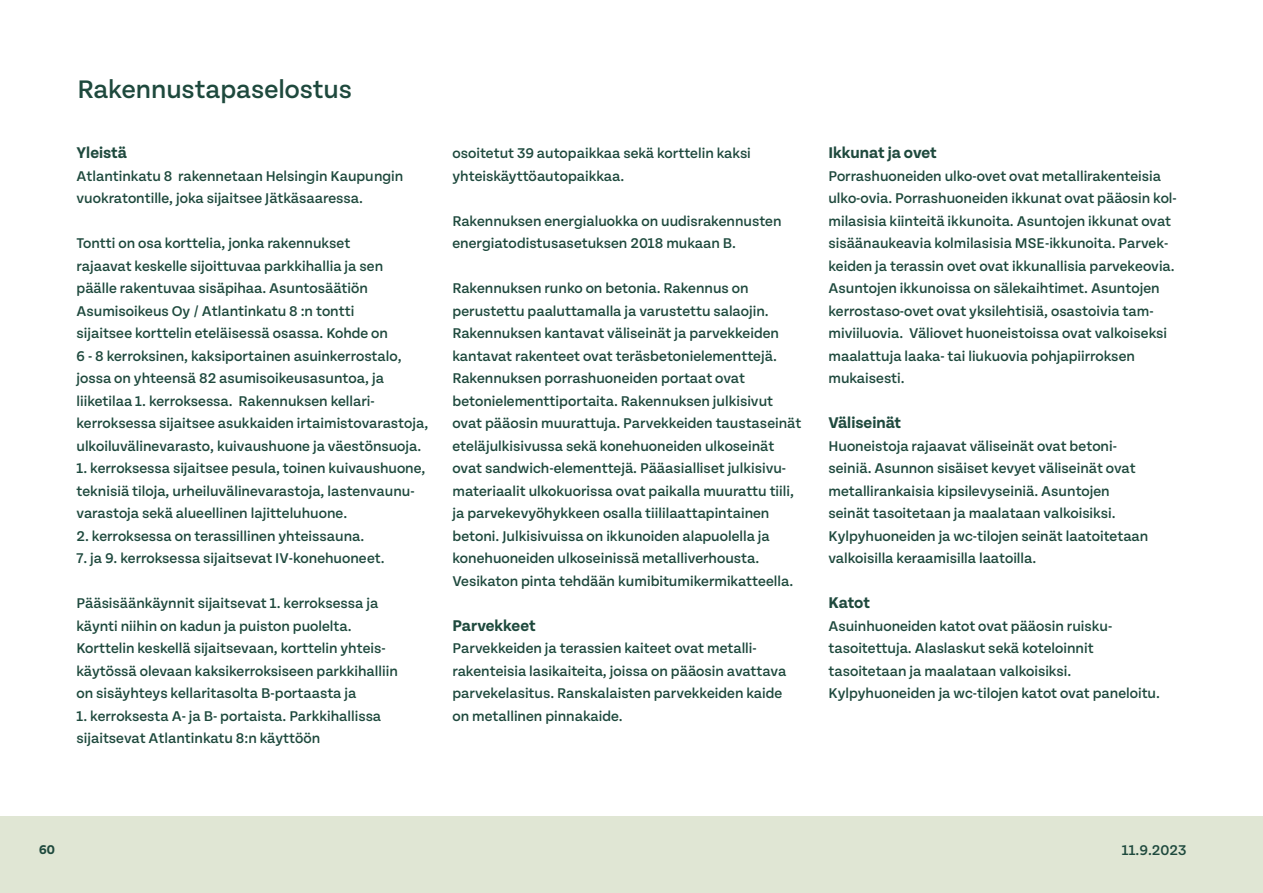
<style>
.page{position:relative;width:1263px;height:893px;background:#fff}
.page>*{position:absolute;margin:0;border:0;box-sizing:border-box;transform-origin:0 0}
.t1{font:500 27px "Tenon";color:#1e493d}
.t2{font:700 16.5px "Tenon";color:#1e493d}
.t3{font:500 15px/22.5px "Tenon";color:#1e493d}
.t4{font:700 13.5px "Tenon";color:#1e493d}
</style>
<div class="page">
<div style="left:0;top:816px;width:1263px;height:77px;background:#e0e6d4"></div>
<h1 class="t1" style="left:77px;top:75px;width:276px">Rakennustapaselostus</h1>
<p class="t2" style="left:77px;top:144px;width:52px">Yleistä</p>
<p class="t3" style="left:77px;top:165px;width:328px">Atlantinkatu 8 rakennetaan Helsingin Kaupungin vuokratontille, joka sijaitsee Jätkäsaaressa.</p>
<p class="t3" style="left:77px;top:232px;width:353px">Tontti on osa korttelia, jonka rakennukset<br>rajaavat keskelle sijoittuvaa parkkihallia ja sen<br>päälle rakentuvaa sisäpihaa. Asuntosäätiön Asumisoikeus Oy / Atlantinkatu 8 :n tontti<br>sijaitsee korttelin eteläisessä osassa. Kohde on<br>6 - 8 kerroksinen, kaksiportainen asuinkerrostalo, jossa on yhteensä 82 asumisoikeusasuntoa, ja liiketilaa 1. kerroksessa. Rakennuksen kellari&shy;kerroksessa sijaitsee asukkaiden irtaimistovarastoja, ulkoiluvälinevarasto, kuivaushuone ja väestönsuoja.</p>
<p class="t3" style="left:77px;top:457px;width:350px">1. kerroksessa sijaitsee pesula, toinen kuivaushuone, teknisiä tiloja, urheiluvälinevarastoja, lastenvaunu&shy;varastoja sekä alueellinen lajitteluhuone.</p>
<p class="t3" style="left:77px;top:525px;width:289px">2. kerroksessa on terassillinen yhteissauna.</p>
<p class="t3" style="left:77px;top:547px;width:310px">7. ja 9. kerroksessa sijaitsevat IV-konehuoneet.</p>
<p class="t3" style="left:77px;top:592px;width:323px">Pääsisäänkäynnit sijaitsevat 1. kerroksessa ja käynti niihin on kadun ja puiston puolelta.<br>Korttelin keskellä sijaitsevaan, korttelin yhteis&shy;käytössä olevaan kaksikerroksiseen parkkihalliin on sisäyhteys kellaritasolta B-portaasta ja</p>
<p class="t3" style="left:77px;top:705px;width:306px">1. kerroksesta A- ja B- portaista. Parkkihallissa sijaitsevat Atlantinkatu 8:n käyttöön</p>
<p class="t3" style="left:452px;top:142px;width:300px">osoitetut 39 autopaikkaa sekä korttelin kaksi yhteiskäyttöautopaikkaa.</p>
<p class="t3" style="left:452px;top:210px;width:331px">Rakennuksen energialuokka on uudisrakennusten energiatodistusasetuksen 2018 mukaan B.</p>
<p class="t3" style="left:452px;top:277px;width:350px">Rakennuksen runko on betonia. Rakennus on perustettu paaluttamalla ja varustettu salaojin.<br>Rakennuksen kantavat väliseinät ja parvekkeiden kantavat rakenteet ovat teräsbetonielementtejä.<br>Rakennuksen porrashuoneiden portaat ovat betonielementtiportaita. Rakennuksen julkisivut ovat pääosin muurattuja. Parvekkeiden taustaseinät eteläjulkisivussa sekä konehuoneiden ulkoseinät ovat sandwich-elementtejä. Pääasialliset julkisivu&shy;materiaalit ulkokuorissa ovat paikalla muurattu tiili, ja parvekevyöhykkeen osalla tiililaattapintainen betoni. Julkisivuissa on ikkunoiden alapuolella ja konehuoneiden ulkoseinissä metalliverhousta.<br>Vesikaton pinta tehdään kumibitumikermikatteella.</p>
<p class="t2" style="left:452px;top:616px;width:85px">Parvekkeet</p>
<p class="t3" style="left:452px;top:637px;width:335px">Parvekkeiden ja terassien kaiteet ovat metalli&shy;rakenteisia lasikaiteita, joissa on pääosin avattava parvekelasitus. Ranskalaisten parvekkeiden kaide on metallinen pinnakaide.</p>
<p class="t2" style="left:828px;top:144px;width:110px">Ikkunat ja ovet</p>
<p class="t3" style="left:828px;top:165px;width:350px">Porrashuoneiden ulko-ovet ovat metallirakenteisia ulko-ovia. Porrashuoneiden ikkunat ovat pääosin kol&shy;milasisia kiinteitä ikkunoita. Asuntojen ikkunat ovat sisäänaukeavia kolmilasisia MSE-ikkunoita. Parvek&shy;keiden ja terassin ovet ovat ikkunallisia parvekeovia.<br>Asuntojen ikkunoissa on sälekaihtimet. Asuntojen kerrostaso-ovet ovat yksilehtisiä, osastoivia tam&shy;miviiluovia. Väliovet huoneistoissa ovat valkoiseksi maalattuja laaka- tai liukuovia pohjapiirroksen mukaisesti.</p>
<p class="t2" style="left:828px;top:414px;width:74px">Väliseinät</p>
<p class="t3" style="left:828px;top:435px;width:321px">Huoneistoja rajaavat väliseinät ovat betoni&shy;seiniä. Asunnon sisäiset kevyet väliseinät ovat metallirankaisia kipsilevyseiniä. Asuntojen seinät tasoitetaan ja maalataan valkoisiksi.<br>Kylpyhuoneiden ja wc-tilojen seinät laatoitetaan valkoisilla keraamisilla laatoilla.</p>
<p class="t2" style="left:828px;top:594px;width:43px">Katot</p>
<p class="t3" style="left:828px;top:615px;width:333px">Asuinhuoneiden katot ovat pääosin ruisku-- tasoitettuja. Alaslaskut sekä koteloinnit tasoitetaan ja maalataan valkoisiksi.<br>Kylpyhuoneiden ja wc-tilojen katot ovat paneloitu.</p>
<p class="t4" style="left:39px;top:842px;width:17px">60</p>
<p class="t3" style="left:1122px;top:839px;width:66px">11.9.2023</p>
</div>
